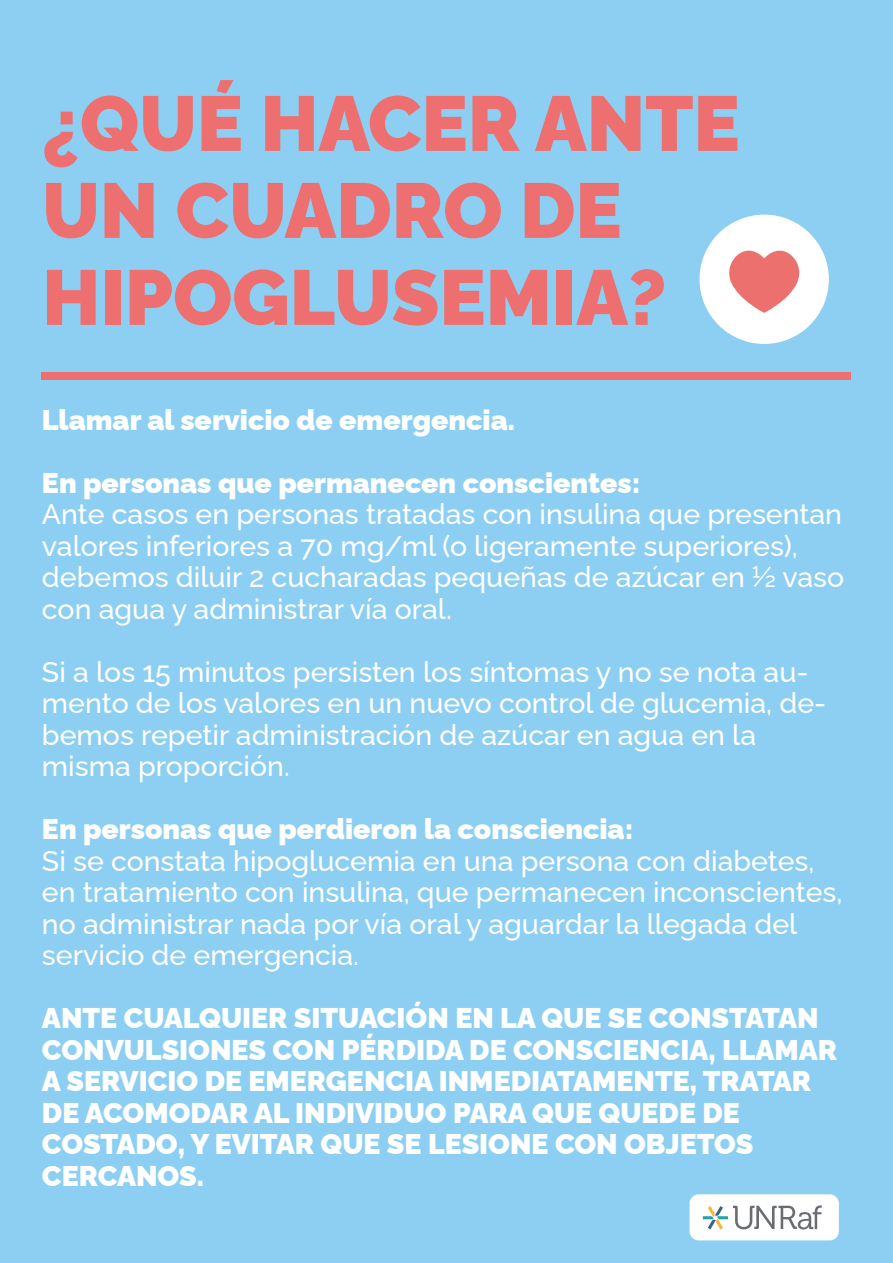
<style>
.page{position:relative;width:893px;height:1263px;background:#8dcff2}
.page>*{position:absolute;margin:0;border:0;box-sizing:border-box;transform-origin:0 0}
.t1{font:900 77.4px/87px "Raleway";color:#ee6f6f}
.t2{font:500 28.5px/31.5px "Raleway";color:#fff}
.t3{font:900 28.5px/31.5px "Raleway";color:#fff}
</style>
<div class="page">
<div style="left:42px;top:373px;width:809px;height:7px;background:#ee6f6f"></div>
<div style="left:699px;top:215px;width:130px;height:129px;background:#fff;border-radius:50%"></div>
<svg style="left:729px;top:250px;width:71px;height:63px"></svg>
<div style="left:689px;top:1194px;width:150px;height:46px;background:#fff;border-radius:9px"></div>
<svg style="left:703px;top:1205px;width:119px;height:24px"></svg>
<h1 class="t1" style="left:42px;top:71px;width:699px">¿QUÉ HACER ANTE<br>UN CUADRO DE<br>HIPOGLUSEMIA?</h1>
<p class="t3" style="left:42px;top:401px;width:475px">Llamar al servicio de emergencia.</p>
<p class="t3" style="left:42px;top:464px;width:600px">En personas que permanecen conscientes:</p>
<p class="t2" style="left:42px;top:495px;width:804px">Ante casos en personas tratadas con insulina que presentan valores inferiores a 70 mg/ml (o ligeramente superiores), debemos diluir 2 cucharadas pequeñas de azúcar en ½ vaso con agua y administrar vía oral.</p>
<p class="t2" style="left:42px;top:653px;width:786px">Si a los 15 minutos persisten los síntomas y no se nota au&shy;mento de los valores en un nuevo control de glucemia, de&shy;bemos repetir administración de azúcar en agua en la misma proporción.</p>
<p class="t3" style="left:42px;top:810px;width:593px">En personas que perdieron la consciencia:</p>
<p class="t2" style="left:42px;top:842px;width:802px">Si se constata hipoglucemia en una persona con diabetes, en tratamiento con insulina, que permanecen inconscientes, no administrar nada por vía oral y aguardar la llegada del servicio de emergencia.</p>
<p class="t3" style="left:42px;top:999px;width:797px">ANTE CUALQUIER SITUACIÓN EN LA QUE SE CONSTATAN CONVULSIONES CON PÉRDIDA DE CONSCIENCIA, LLAMAR A SERVICIO DE EMERGENCIA INMEDIATAMENTE, TRATAR DE ACOMODAR AL INDIVIDUO PARA QUE QUEDE DE COSTADO, Y EVITAR QUE SE LESIONE CON OBJETOS CERCANOS.</p>
</div>
